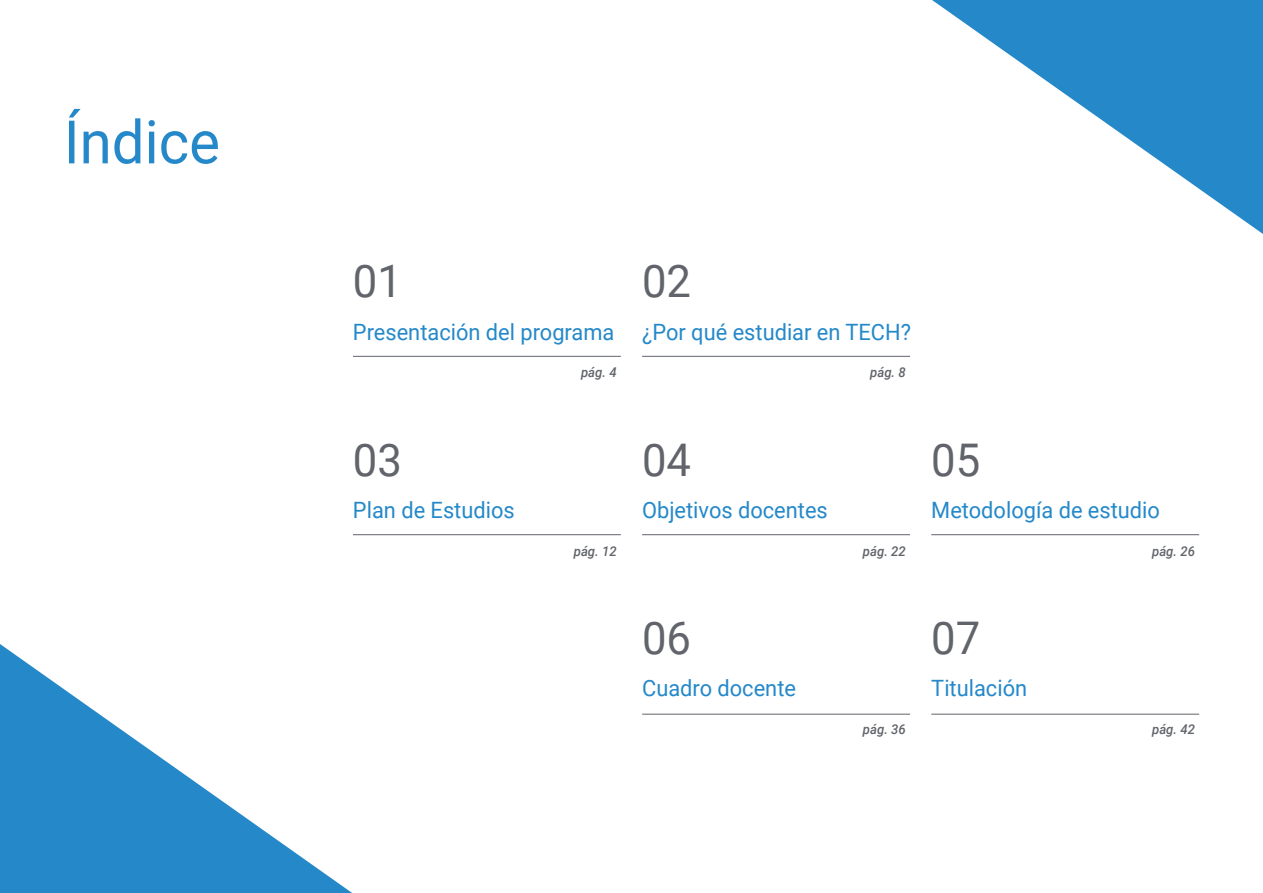
<style>
.page{position:relative;width:1263px;height:893px;background:#fff}
.page>*{position:absolute;margin:0;border:0;box-sizing:border-box;transform-origin:0 0}
.t1{font:60px "Roboto";color:#2488c9}
.t2{font:45px "Roboto";color:#61646a}
.t3{font:22.5px "Roboto";color:#2488c9}
.t4{font:italic 500 13.5px "Roboto";color:#61646a}
</style>
<div class="page">
<svg style="left:0;top:644px;width:352px;height:249px"></svg>
<svg style="left:932px;top:0;width:331px;height:234px"></svg>
<hr style="left:353px;top:356px;width:268px;height:1px;background:#61646a">
<hr style="left:931px;top:534px;width:268px;height:1px;background:#61646a">
<hr style="left:642px;top:356px;width:268px;height:1px;background:#61646a">
<hr style="left:642px;top:714px;width:268px;height:1px;background:#61646a">
<hr style="left:642px;top:534px;width:268px;height:1px;background:#61646a">
<hr style="left:931px;top:714px;width:268px;height:1px;background:#61646a">
<hr style="left:353px;top:534px;width:268px;height:1px;background:#61646a">
<h1 class="t1" style="left:64px;top:100px;width:158px">Índice</h1>
<h2 class="t2" style="left:353px;top:250px;width:51px">01</h2>
<h2 class="t2" style="left:642px;top:250px;width:51px">02</h2>
<p class="t3" style="left:353px;top:316px;width:263px">Presentación del programa</p>
<p class="t4" style="left:581px;top:363px;width:37px">pág. 4</p>
<p class="t3" style="left:642px;top:316px;width:270px">¿Por qué estudiar en TECH?</p>
<p class="t4" style="left:870px;top:363px;width:37px">pág. 8</p>
<h2 class="t2" style="left:353px;top:428px;width:51px">03</h2>
<p class="t3" style="left:353px;top:494px;width:163px">Plan de Estudios</p>
<p class="t4" style="left:574px;top:542px;width:44px">pág. 12</p>
<h2 class="t2" style="left:642px;top:428px;width:51px">04</h2>
<p class="t3" style="left:642px;top:494px;width:187px">Objetivos docentes</p>
<p class="t4" style="left:863px;top:542px;width:44px">pág. 22</p>
<h2 class="t2" style="left:931px;top:428px;width:51px">05</h2>
<p class="t3" style="left:931px;top:494px;width:230px">Metodología de estudio</p>
<p class="t4" style="left:1152px;top:542px;width:44px">pág. 26</p>
<h2 class="t2" style="left:642px;top:607px;width:51px">06</h2>
<p class="t3" style="left:642px;top:673px;width:155px">Cuadro docente</p>
<p class="t4" style="left:863px;top:720px;width:44px">pág. 36</p>
<h2 class="t2" style="left:931px;top:607px;width:51px">07</h2>
<p class="t3" style="left:931px;top:673px;width:97px">Titulación</p>
<p class="t4" style="left:1152px;top:720px;width:44px">pág. 42</p>
</div>
